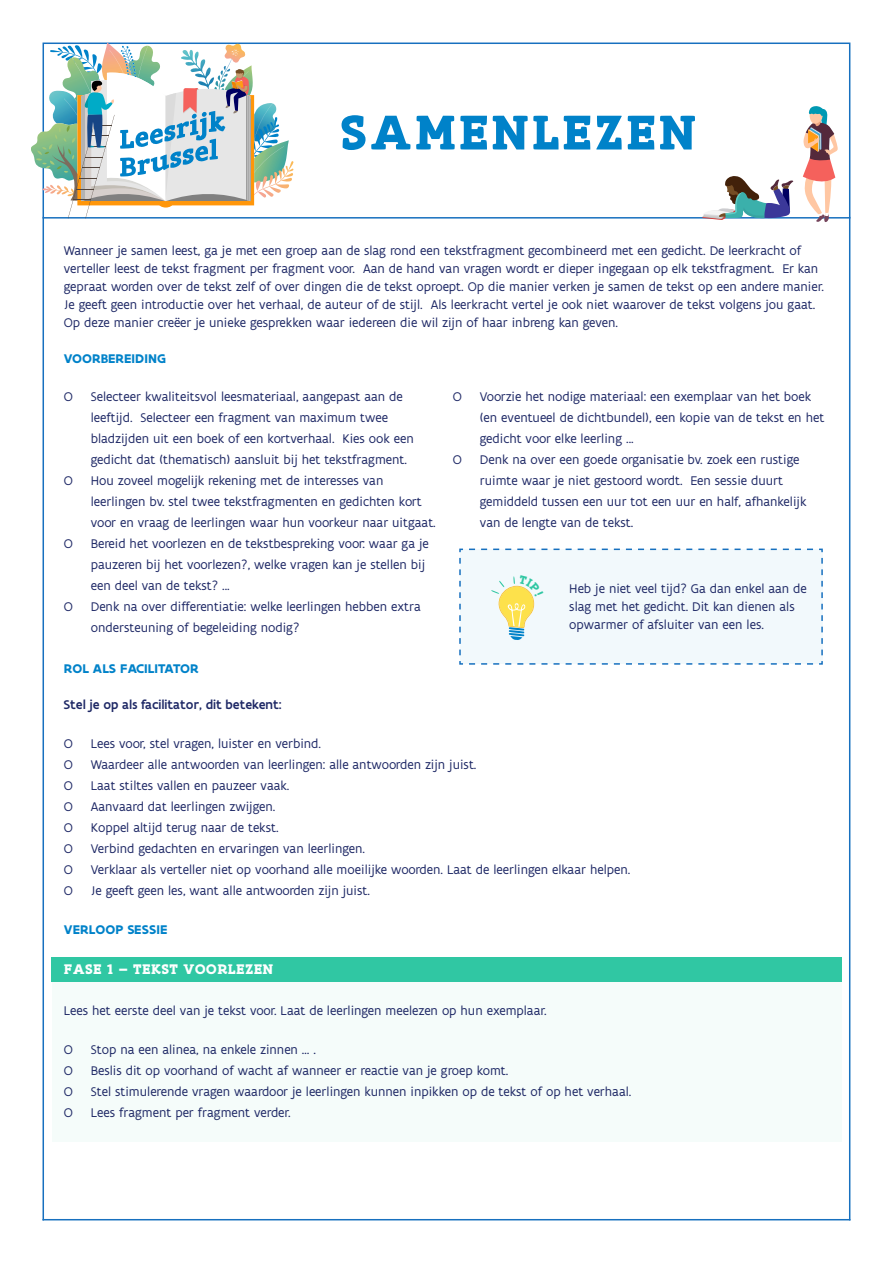
<style>
.page{position:relative;width:893px;height:1263px;background:#fff}
.page>*{position:absolute;margin:0;border:0;box-sizing:border-box;transform-origin:0 0}
.Kop_1{font:700 52.5px "Flanders Art Serif";letter-spacing:.05em;color:#0082c9}
.Kop_3{font:700 15px "Flanders Art Serif";letter-spacing:.025em;color:#fff}
.Lijst{font:13.5px/21px "Flanders Art Sans";color:#1f2966}
.body_tekst{font:13.5px/18px "Flanders Art Sans";color:#1f2966}
.Kop_2{font:700 13.5px "Flanders Art Sans";letter-spacing:.005em;color:#0082c9}
.body_tekst-2{font:500 13.5px "Flanders Art Sans";color:#1f2966}
</style>
<div class="page">
<hr style="left:43px;top:1219px;width:807px;height:1px;background:#1770bf">
<div style="left:43px;top:43px;width:807px;height:176px;border:2px solid #1770bf"></div>
<svg style="left:31px;top:43px;width:263px;height:176px"></svg>
<svg style="left:702px;top:176px;width:91px;height:44px"></svg>
<svg style="left:803px;top:106px;width:35px;height:116px"></svg>
<hr style="left:43px;top:217px;width:1px;height:1003px;background:#1770bf">
<hr style="left:849px;top:217px;width:1px;height:1003px;background:#1770bf">
<div style="left:52px;top:982px;width:789px;height:160px;background:#f5fcfa"></div>
<div style="left:51px;top:958px;width:790px;height:24px;background:#30c7a3"></div>
<svg style="left:459px;top:548px;width:364px;height:117px"></svg>
<h2 class="Kop_1" style="left:340px;top:99px;width:358px">SAMENLEZEN</h2>
<h1 class="body_tekst" style="left:64px;top:242px;width:762px">Wanneer je samen leest, ga je met een groep aan de slag rond een tekstfragment gecombineerd met een gedicht. De leerkracht of verteller leest de tekst fragment per fragment voor. Aan de hand van vragen wordt er dieper ingegaan op elk tekstfragment. Er kan gepraat worden over de tekst zelf of over dingen die de tekst oproept. Op die manier verken je samen de tekst op een andere manier.<br>Je geeft geen introductie over het verhaal, de auteur of de stijl. Als leerkracht vertel je ook niet waarover de tekst volgens jou gaat.<br>Op deze manier creëer je unieke gesprekken waar iedereen die wil zijn of haar inbreng kan geven.</h1>
<p class="Kop_2" style="left:64px;top:350px;width:104px">VOORBEREIDING</p>
<h3 class="Lijst" style="left:64px;top:387px;width:11px">O</h3>
<h3 class="Lijst" style="left:91px;top:387px;width:324px">Selecteer kwaliteitsvol leesmateriaal, aangepast aan de leeftijd. Selecteer een fragment van maximum twee bladzijden uit een boek of een kortverhaal. Kies ook een gedicht dat (thematisch) aansluit bij het tekstfragment.</h3>
<h3 class="Lijst" style="left:64px;top:471px;width:11px">O</h3>
<h3 class="Lijst" style="left:91px;top:471px;width:346px">Hou zoveel mogelijk rekening met de interesses van leerlingen bv. stel twee tekstfragmenten en gedichten kort voor en vraag de leerlingen waar hun voorkeur naar uitgaat.</h3>
<h3 class="Lijst" style="left:64px;top:534px;width:11px">O</h3>
<h3 class="Lijst" style="left:91px;top:534px;width:340px">Bereid het voorlezen en de tekstbespreking voor: waar ga je pauzeren bij het voorlezen?, welke vragen kan je stellen bij een deel van de tekst? ...</h3>
<h3 class="Lijst" style="left:64px;top:597px;width:11px">O</h3>
<h3 class="Lijst" style="left:91px;top:597px;width:331px">Denk na over differentiatie: welke leerlingen hebben extra ondersteuning of begeleiding nodig?</h3>
<h3 class="Lijst" style="left:453px;top:387px;width:11px">O</h3>
<h3 class="Lijst" style="left:480px;top:387px;width:346px">Voorzie het nodige materiaal: een exemplaar van het boek (en eventueel de dichtbundel), een kopie van de tekst en het gedicht voor elke leerling ...</h3>
<h3 class="Lijst" style="left:453px;top:450px;width:11px">O</h3>
<h3 class="Lijst" style="left:480px;top:450px;width:328px">Denk na over een goede organisatie bv. zoek een rustige ruimte waar je niet gestoord wordt. Een sessie duurt gemiddeld tussen een uur tot een uur en half, afhankelijk van de lengte van de tekst.</h3>
<h1 class="body_tekst" style="left:569px;top:580px;width:239px">Heb je niet veel tijd? Ga dan enkel aan de slag met het gedicht. Dit kan dienen als opwarmer of afsluiter van een les.</h1>
<p class="Kop_2" style="left:64px;top:660px;width:136px">ROL ALS FACILITATOR</p>
<h1 class="body_tekst-2" style="left:64px;top:696px;width:219px">Stel je op als facilitator, dit betekent:</h1>
<h3 class="Lijst" style="left:64px;top:733px;width:11px">O</h3>
<h3 class="Lijst" style="left:91px;top:733px;width:232px">Lees voor, stel vragen, luister en verbind.</h3>
<h3 class="Lijst" style="left:64px;top:754px;width:11px">O</h3>
<h3 class="Lijst" style="left:91px;top:754px;width:387px">Waardeer alle antwoorden van leerlingen: alle antwoorden zijn juist.</h3>
<h3 class="Lijst" style="left:64px;top:775px;width:11px">O</h3>
<h3 class="Lijst" style="left:91px;top:775px;width:200px">Laat stiltes vallen en pauzeer vaak.</h3>
<h3 class="Lijst" style="left:64px;top:796px;width:11px">O</h3>
<h3 class="Lijst" style="left:91px;top:796px;width:186px">Aanvaard dat leerlingen zwijgen.</h3>
<h3 class="Lijst" style="left:64px;top:817px;width:11px">O</h3>
<h3 class="Lijst" style="left:91px;top:817px;width:189px">Koppel altijd terug naar de tekst.</h3>
<h3 class="Lijst" style="left:64px;top:838px;width:11px">O</h3>
<h3 class="Lijst" style="left:91px;top:838px;width:276px">Verbind gedachten en ervaringen van leerlingen.</h3>
<h3 class="Lijst" style="left:64px;top:859px;width:11px">O</h3>
<h3 class="Lijst" style="left:91px;top:859px;width:541px">Verklaar als verteller niet op voorhand alle moeilijke woorden. Laat de leerlingen elkaar helpen.</h3>
<h3 class="Lijst" style="left:64px;top:880px;width:11px">O</h3>
<h3 class="Lijst" style="left:91px;top:880px;width:281px">Je geeft geen les, want alle antwoorden zijn juist.</h3>
<p class="Kop_2" style="left:64px;top:921px;width:105px">VERLOOP SESSIE</p>
<h3 class="Kop_3" style="left:64px;top:960px;width:211px">FASE 1 – TEKST VOORLEZEN</h3>
<h1 class="body_tekst" style="left:64px;top:1002px;width:484px">Lees het eerste deel van je tekst voor. Laat de leerlingen meelezen op hun exemplaar.</h1>
<h3 class="Lijst" style="left:64px;top:1040px;width:11px">O</h3>
<h3 class="Lijst" style="left:91px;top:1040px;width:227px">Stop na een alinea, na enkele zinnen … .</h3>
<h3 class="Lijst" style="left:64px;top:1061px;width:11px">O</h3>
<h3 class="Lijst" style="left:91px;top:1061px;width:419px">Beslis dit op voorhand of wacht af wanneer er reactie van je groep komt.</h3>
<h3 class="Lijst" style="left:64px;top:1082px;width:11px">O</h3>
<h3 class="Lijst" style="left:91px;top:1082px;width:542px">Stel stimulerende vragen waardoor je leerlingen kunnen inpikken op de tekst of op het verhaal.</h3>
<h3 class="Lijst" style="left:64px;top:1103px;width:11px">O</h3>
<h3 class="Lijst" style="left:91px;top:1103px;width:202px">Lees fragment per fragment verder.</h3>
</div>
